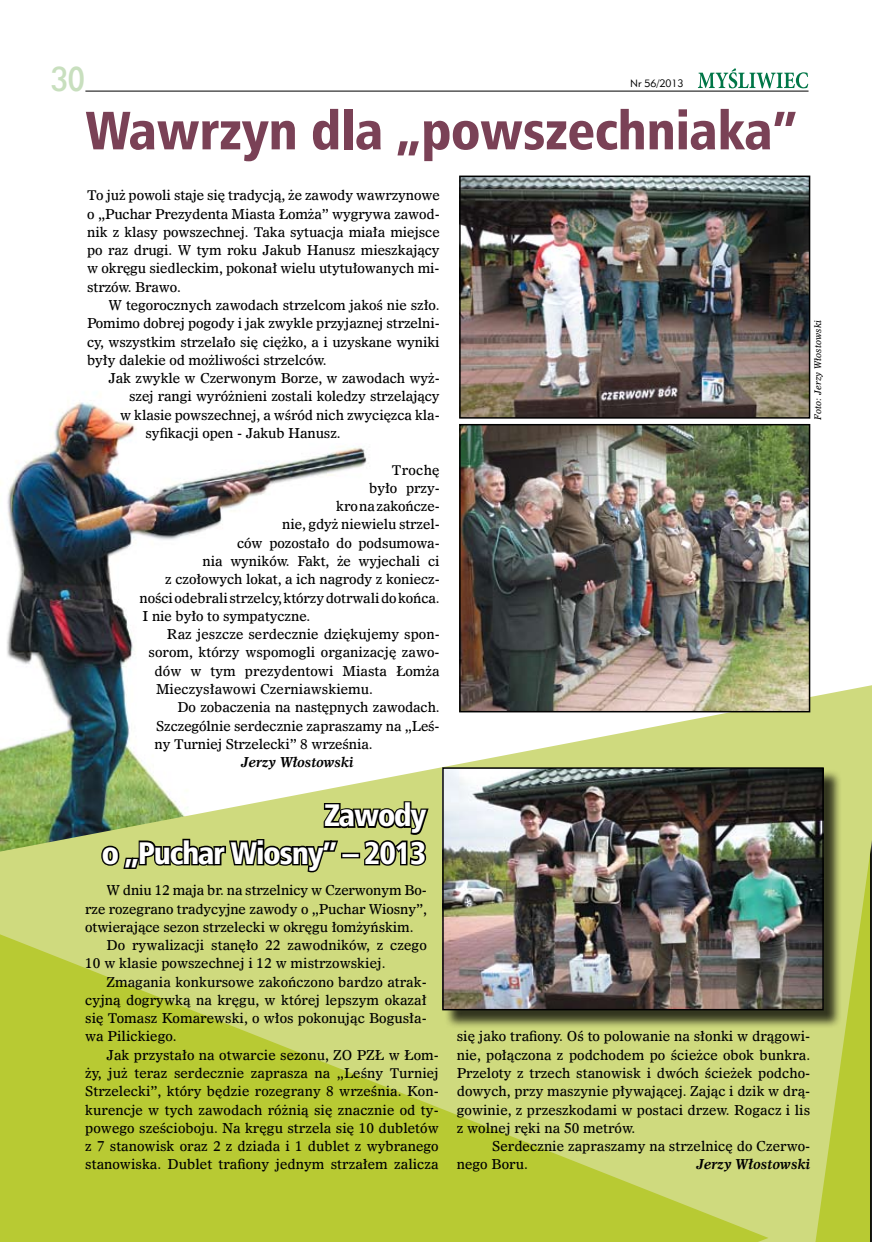
<style>
.page{position:relative;width:872px;height:1242px;background:#fff}
.page>*{position:absolute;margin:0;border:0;box-sizing:border-box;transform-origin:0 0}
.t1{font:54px "Humnst 777 Blk Cn EU";letter-spacing:-.01em;color:#7a4156}
.t2{font:31.5px/37.5px "Humnst 777 Blk Cn EU";letter-spacing:-.04em;color:#fff;text-align:right}
.t3{font:31.5px "Geometr 212 Cn EU";color:#c8dfbe}
.t4{font:13.5px/18.3px "Dutch 811 EU";color:#000;text-align:justify}
.t5{font:italic 700 13.5px "Dutch 811 EU";letter-spacing:-.01em;color:#000}
.t6{font:10.5px "Geometric 415 Lt EU";color:#000}
.t7{font:italic 9px "Dutch 811 EU";color:#000}
</style>
<div class="page">
<hr style="left:85px;top:91px;width:723px;height:1px;background:#000">
<svg style="left:698px;top:68px;width:110px;height:20px"></svg>
<img style="left:7px;top:402px;width:360px;height:283px">
<svg style="left:0;top:685px;width:872px;height:557px;fill:#cfda7e"></svg>
<svg style="left:0;top:934px;width:768px;height:308px;background:#c1d051"></svg>
<img style="left:462px;top:427px;width:345px;height:282px">
<div style="left:459px;top:424px;width:351px;height:288px;border:2px solid #000"></div>
<div style="left:444px;top:769px;width:404px;height:266px;background:#000;opacity:.75"></div>
<img style="left:445px;top:770px;width:376px;height:237px">
<div style="left:442px;top:767px;width:382px;height:243px;border:2px solid #000"></div>
<img style="left:462px;top:179px;width:345px;height:236px">
<div style="left:459px;top:176px;width:351px;height:242px;border:2px solid #000"></div>
<svg style="left:99px;top:799px;width:331px;height:78px;background:#98a261"></svg>
<h2 class="t3" style="left:51px;top:58px;width:36px">30</h2>
<p class="t6" style="left:630px;top:77px;width:55px">Nr 56/2013</p>
<h1 class="t1" style="left:85px;top:96px;width:713px">Wawrzyn dla „powszechniaka”</h1>
<p class="t4" style="left:87px;top:187px;width:354px">To już powoli staje się tradycją, że zawody wawrzynowe o „Puchar Prezydenta Miasta Łomża” wygrywa zawod&shy;nik z klasy powszechnej. Taka sytuacja miała miejsce po raz drugi. W tym roku Jakub Hanusz mieszkający w okręgu siedleckim, pokonał wielu utytułowanych mi&shy;strzów. Brawo.</p>
<p class="t4" style="left:87px;top:296px;width:354px;text-indent:21px">W tegorocznych zawodach strzelcom jakoś nie szło.<br>Pomimo dobrej pogody i jak zwykle przyjaznej strzelni&shy;cy, wszystkim strzelało się ciężko, a i uzyskane wyniki były dalekie od możliwości strzelców.</p>
<p class="t4" style="left:108px;top:369px;width:333px">Jak zwykle w Czerwonym Borze, w zawodach wyż-</p>
<p class="t4" style="left:129px;top:388px;width:312px">szej rangi wyróżnieni zostali koledzy strzelający</p>
<p class="t4" style="left:120px;top:406px;width:321px">w klasie powszechnej, a wśród nich zwycięzca kla-</p>
<p class="t4" style="left:146px;top:424px;width:196px">syfikacji open - Jakub Hanusz.</p>
<p class="t4" style="left:392px;top:461px;width:49px">Trochę</p>
<p class="t4" style="left:369px;top:479px;width:72px">było przy-</p>
<p class="t4" style="left:336px;top:497px;width:105px">kro na zakończe-</p>
<p class="t4" style="left:282px;top:516px;width:159px">nie, gdyż niewielu strzel-</p>
<p class="t4" style="left:237px;top:534px;width:204px">ców pozostało do podsumowa-</p>
<p class="t4" style="left:203px;top:552px;width:239px">nia wyników. Fakt, że wyjechali ci</p>
<p class="t4" style="left:165px;top:570px;width:276px">z czołowych lokat, a ich nagrody z koniecz-</p>
<p class="t4" style="left:140px;top:589px;width:302px">ności odebrali strzelcy, którzy dotrwali do końca.</p>
<p class="t4" style="left:143px;top:607px;width:169px">I nie było to sympatyczne.</p>
<p class="t4" style="left:167px;top:625px;width:274px">Raz jeszcze serdecznie dziękujemy spon-</p>
<p class="t4" style="left:149px;top:644px;width:292px">sorom, którzy wspomogli organizację zawo-</p>
<p class="t4" style="left:155px;top:662px;width:286px">dów w tym prezydentowi Miasta Łomża</p>
<p class="t4" style="left:156px;top:680px;width:218px">Mieczysławowi Czerniawskiemu.</p>
<p class="t4" style="left:177px;top:698px;width:264px">Do zobaczenia na następnych zawodach.</p>
<p class="t4" style="left:156px;top:717px;width:285px">Szczególnie serdecznie zapraszamy na „Leś-</p>
<p class="t4" style="left:155px;top:735px;width:219px">ny Turniej Strzelecki” 8 września.</p>
<p class="t5" style="left:241px;top:753px;width:114px">Jerzy Włostowski</p>
<h2 class="t2" style="left:102px;top:796px;width:326px">Zawody<br>o „Puchar Wiosny” – 2013</h2>
<p class="t7" style="left:812px;top:420px;width:101px;rotate:-90deg">Foto: Jerzy Włostowski</p>
<p class="t4" style="left:106px;top:881px;width:322px">W dniu 12 maja br. na strzelnicy w Czerwonym Bo-</p>
<p class="t4" style="left:85px;top:900px;width:343px">rze rozegrano tradycyjne zawody o „Puchar Wiosny”,</p>
<p class="t4" style="left:85px;top:918px;width:330px">otwierające sezon strzelecki w okręgu łomżyńskim.</p>
<p class="t4" style="left:106px;top:936px;width:322px">Do rywalizacji stanęło 22 zawodników, z czego</p>
<p class="t4" style="left:85px;top:954px;width:302px">10 w klasie powszechnej i 12 w mistrzowskiej.</p>
<p class="t4" style="left:106px;top:973px;width:322px">Zmagania konkursowe zakończono bardzo atrak-</p>
<p class="t4" style="left:85px;top:991px;width:343px">cyjną dogrywką na kręgu, w której lepszym okazał</p>
<p class="t4" style="left:85px;top:1009px;width:343px">się Tomasz Komarewski, o włos pokonując Bogusła-</p>
<p class="t4" style="left:85px;top:1027px;width:93px">wa Pilickiego.</p>
<p class="t4" style="left:106px;top:1046px;width:334px">Jak przystało na otwarcie sezonu, ZO PZŁ w Łom-</p>
<p class="t4" style="left:85px;top:1064px;width:355px">ży, już teraz serdecznie zaprasza na „Leśny Turniej</p>
<p class="t4" style="left:85px;top:1082px;width:355px">Strzelecki”, który będzie rozegrany 8 września. Kon-</p>
<p class="t4" style="left:85px;top:1101px;width:355px">kurencje w tych zawodach różnią się znacznie od ty-</p>
<p class="t4" style="left:85px;top:1119px;width:355px">powego sześcioboju. Na kręgu strzela się 10 dubletów</p>
<p class="t4" style="left:85px;top:1137px;width:355px">z 7 stanowisk oraz 2 z dziada i 1 dublet z wybranego</p>
<p class="t4" style="left:85px;top:1155px;width:355px">stanowiska. Dublet trafiony jednym strzałem zalicza</p>
<p class="t4" style="left:457px;top:1027px;width:355px">się jako trafiony. Oś to polowanie na słonki w drągowi&shy;nie, połączona z podchodem po ścieżce obok bunkra.<br>Przeloty z trzech stanowisk i dwóch ścieżek podcho&shy;dowych, przy maszynie pływającej. Zając i dzik w drą&shy;gowinie, z przeszkodami w postaci drzew. Rogacz i lis z wolnej ręki na 50 metrów.</p>
<p class="t4" style="left:457px;top:1137px;width:355px;text-indent:36px">Serdecznie zapraszamy na strzelnicę do Czerwo&shy;nego Boru.</p>
<p class="t5" style="left:696px;top:1155px;width:115px">Jerzy Włostowski</p>
</div>
